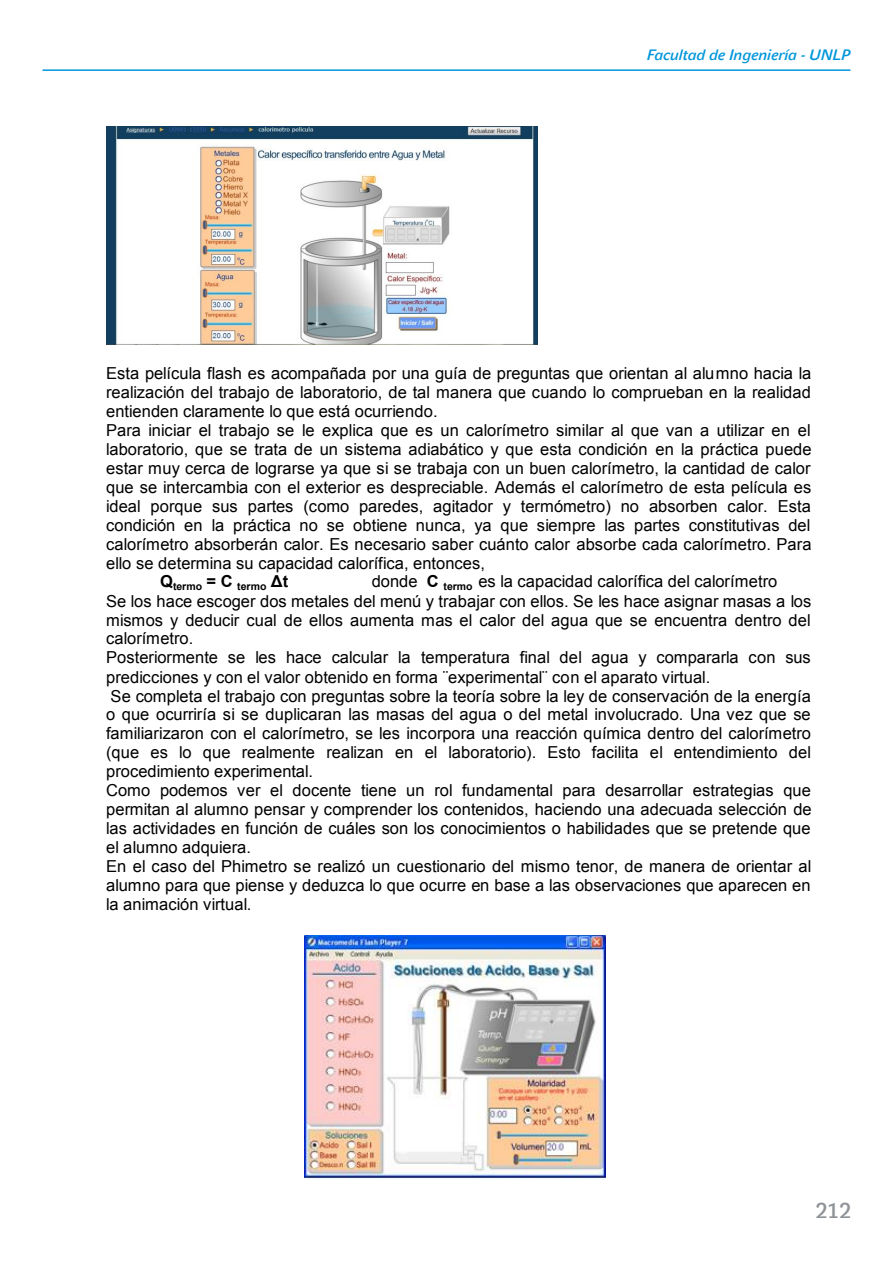
<style>
.page{position:relative;width:893px;height:1263px;background:#fff}
.page>*{position:absolute;margin:0;border:0;box-sizing:border-box;transform-origin:0 0}
.t1{font:21px "John Sans Med SCCE";color:#8f9398}
.t2{font:16.5px/19px "Arial";letter-spacing:.005em;color:#000}
.t3{font:italic 15px "John Sans Med CE";color:#0096db}
.t4{font:700 10.5px "Arial";letter-spacing:.005em;color:#000}
.s1{font-weight:700}
</style>
<div class="page">
<hr style="left:43px;top:69px;width:807px;height:2px;background:#0096db">
<img style="left:106px;top:127px;width:431px;height:217px">
<img style="left:305px;top:935px;width:300px;height:245px">
<p class="t3" style="left:647px;top:46px;width:205px">Facultad de Ingeniería - UNLP</p>
<p class="t2" style="left:106px;top:364px;width:707px">Esta película flash es acompañada por una guía de preguntas que orientan al alumno hacia la realización del trabajo de laboratorio, de tal manera que cuando lo comprueban en la realidad entienden claramente lo que está ocurriendo.<br>Para iniciar el trabajo se le explica que es un calorímetro similar al que van a utilizar en el laboratorio, que se trata de un sistema adiabático y que esta condición en la práctica puede estar muy cerca de lograrse ya que si se trabaja con un buen calorímetro, la cantidad de calor que se intercambia con el exterior es despreciable. Además el calorímetro de esta película es ideal porque sus partes (como paredes, agitador y termómetro) no absorben calor. Esta condición en la práctica no se obtiene nunca, ya que siempre las partes constitutivas del calorímetro absorberán calor. Es necesario saber cuánto calor absorbe cada calorímetro. Para ello se determina su capacidad calorífica, entonces,</p>
<p class="t4" style="left:160px;top:579px;width:130px"><sup>Q</sup>termo <sup>=</sup> <sup>C</sup> termo <sup>Δt</sup></p>
<p class="t2" style="left:106px;top:572px;width:707px;text-indent:266px">donde <span class="s1">C</span> <sub>termo</sub> es la capacidad calorífica del calorímetro<br>Se los hace escoger dos metales del menú y trabajar con ellos. Se les hace asignar masas a los mismos y deducir cual de ellos aumenta mas el calor del agua que se encuentra dentro del calorímetro.<br>Posteriormente se les hace calcular la temperatura final del agua y compararla con sus predicciones y con el valor obtenido en forma ¨experimental¨ con el aparato virtual.<br>Se completa el trabajo con preguntas sobre la teoría sobre la ley de conservación de la energía o que ocurriría si se duplicaran las masas del agua o del metal involucrado. Una vez que se familiarizaron con el calorímetro, se les incorpora una reacción química dentro del calorímetro (que es lo que realmente realizan en el laboratorio). Esto facilita el entendimiento del procedimiento experimental.<br>Como podemos ver el docente tiene un rol fundamental para desarrollar estrategias que permitan al alumno pensar y comprender los contenidos, haciendo una adecuada selección de las actividades en función de cuáles son los conocimientos o habilidades que se pretende que el alumno adquiera.<br>En el caso del Phimetro se realizó un cuestionario del mismo tenor, de manera de orientar al alumno para que piense y deduzca lo que ocurre en base a las observaciones que aparecen en la animación virtual.</p>
<p class="t1" style="left:815px;top:1198px;width:37px">212</p>
</div>
